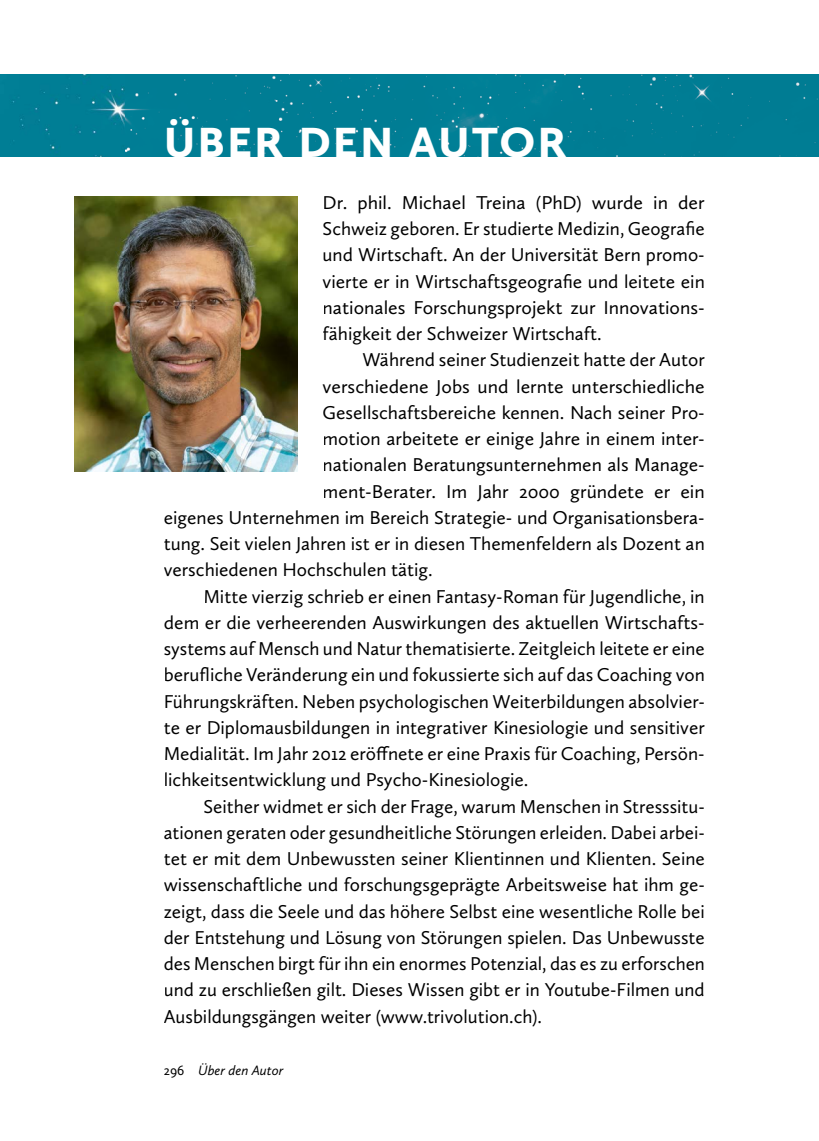
<style>
.page{position:relative;width:819px;height:1141px;background:#fff}
.page>*{position:absolute;margin:0;border:0;box-sizing:border-box;transform-origin:0 0}
.t1{font:900 43.75px "Calluna Sans";letter-spacing:.06em;color:#fff}
.t2{font:19.25px/26.2px "Calluna Sans";color:#000;text-align:justify}
.t3{font:italic 14px "Calluna Sans";color:#000}
.s1{font-style:normal}
</style>
<div class="page">
<div style="left:0;top:74px;width:819px;height:82px;background:#007d94"></div>
<img style="left:74px;top:196px;width:224px;height:275px">
<h1 class="t1" style="left:164px;top:115px;width:403px">ÜBER DEN AUTOR</h1>
<p class="t2" style="left:322px;top:189px;width:383px">Dr. phil. Michael Treina (PhD) wurde in der Schweiz geboren. Er studierte Medizin, Geografie und Wirtschaft. An der Universität Bern promo&shy;vierte er in Wirtschaftsgeografie und leitete ein nationales Forschungsprojekt zur Innovations&shy;fähigkeit der Schweizer Wirtschaft.</p>
<p class="t2" style="left:362px;top:346px;width:344px">Während seiner Studienzeit hatte der Autor</p>
<p class="t2" style="left:322px;top:373px;width:383px">verschiedene Jobs und lernte unterschiedliche</p>
<p class="t2" style="left:322px;top:399px;width:383px">Gesellschaftsbereiche kennen. Nach seiner Pro-</p>
<p class="t2" style="left:322px;top:425px;width:383px">motion arbeitete er einige Jahre in einem inter-</p>
<p class="t2" style="left:322px;top:451px;width:383px">nationalen Beratungsunternehmen als Manage-</p>
<p class="t2" style="left:322px;top:478px;width:383px">ment-Berater. Im Jahr 2000 gründete er ein</p>
<p class="t2" style="left:164px;top:504px;width:542px">eigenes Unternehmen im Bereich Strategie- und Organisationsbera-</p>
<p class="t2" style="left:164px;top:530px;width:542px">tung. Seit vielen Jahren ist er in diesen Themenfeldern als Dozent an</p>
<p class="t2" style="left:164px;top:556px;width:270px">verschiedenen Hochschulen tätig.</p>
<p class="t2" style="left:203px;top:583px;width:502px">Mitte vierzig schrieb er einen Fantasy-Roman für Jugendliche, in</p>
<p class="t2" style="left:164px;top:609px;width:542px">dem er die verheerenden Auswirkungen des aktuellen Wirtschafts-</p>
<p class="t2" style="left:164px;top:635px;width:542px">systems auf Mensch und Natur thematisierte. Zeitgleich leitete er eine</p>
<p class="t2" style="left:164px;top:661px;width:542px">berufliche Veränderung ein und fokussierte sich auf das Coaching von</p>
<p class="t2" style="left:164px;top:688px;width:542px">Führungskräften. Neben psychologischen Weiterbildungen absolvier-</p>
<p class="t2" style="left:164px;top:714px;width:542px">te er Diplomausbildungen in integrativer Kinesiologie und sensitiver</p>
<p class="t2" style="left:164px;top:740px;width:542px">Medialität. Im Jahr 2012 eröffnete er eine Praxis für Coaching, Persön-</p>
<p class="t2" style="left:164px;top:766px;width:366px">lichkeitsentwicklung und Psycho-Kinesiologie.</p>
<p class="t2" style="left:203px;top:793px;width:503px">Seither widmet er sich der Frage, warum Menschen in Stresssitu-</p>
<p class="t2" style="left:164px;top:819px;width:542px">ationen geraten oder gesundheitliche Störungen erleiden. Dabei arbei-</p>
<p class="t2" style="left:164px;top:845px;width:542px">tet er mit dem Unbewussten seiner Klientinnen und Klienten. Seine</p>
<p class="t2" style="left:164px;top:871px;width:542px">wissenschaftliche und forschungsgeprägte Arbeitsweise hat ihm ge-</p>
<p class="t2" style="left:164px;top:898px;width:542px">zeigt, dass die Seele und das höhere Selbst eine wesentliche Rolle bei</p>
<p class="t2" style="left:164px;top:924px;width:542px">der Entstehung und Lösung von Störungen spielen. Das Unbewusste</p>
<p class="t2" style="left:164px;top:950px;width:542px">des Menschen birgt für ihn ein enormes Potenzial, das es zu erforschen</p>
<p class="t2" style="left:164px;top:976px;width:542px">und zu erschließen gilt. Dieses Wissen gibt er in Youtube-Filmen und</p>
<p class="t2" style="left:164px;top:1003px;width:380px">Ausbildungsgängen weiter (www.trivolution.ch).</p>
<p class="t3" style="left:164px;top:1062px;width:121px"><span class="s1">296</span> Über den Autor</p>
</div>
